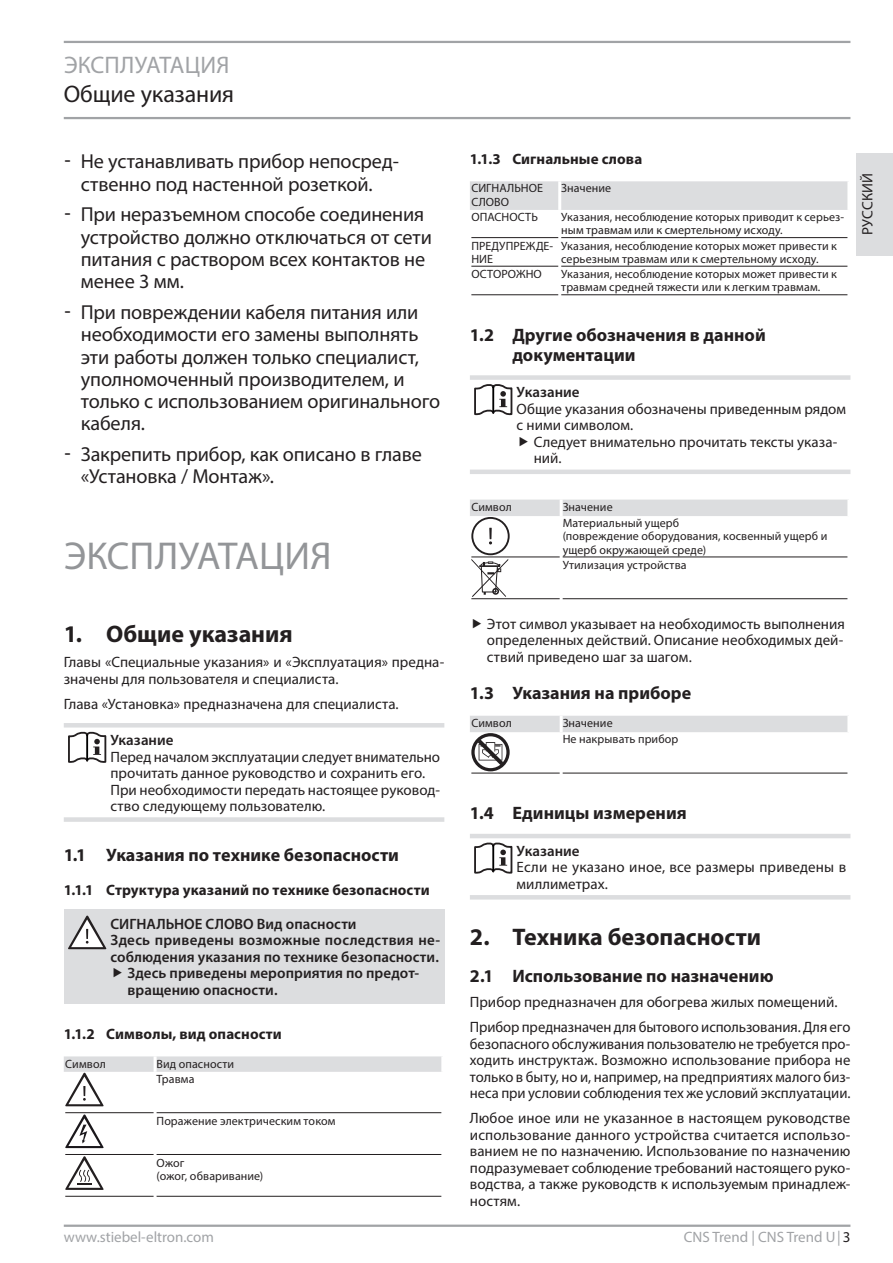
<style>
.page{position:relative;width:893px;height:1263px;background:#fff}
.page>*{position:absolute;margin:0;border:0;box-sizing:border-box;transform-origin:0 0}
.t1{font:39px "Myriad Pro";color:#939598}
.t2{font:700 24px "Myriad Pro";color:#231f20}
.t3{font:24px "Myriad Pro";letter-spacing:-.01em;color:#231f20}
.t4{font:24px "Myriad Pro";letter-spacing:.005em;color:#a1a3a6}
.t5{font:20.25px/22.2px "Myriad Pro";letter-spacing:-.01em;color:#231f20}
.t6{font:700 18px/19.8px "Myriad Pro";color:#231f20}
.t7{font:15px/16.5px "Myriad Pro";color:#231f20}
.t8{font:600 15px "Myriad Pro";letter-spacing:.005em;color:#231f20}
.t9{font:700 15px "Myriad Pro";letter-spacing:.01em;color:#231f20}
.t10{font:15px "Myriad Pro";color:#a1a3a6}
.t11{font:15px "Myriad Pro";letter-spacing:.02em;color:#231f20}
.t12{font:12px/13.2px "Myriad Pro";letter-spacing:.01em;color:#231f20}
.s1{font-family:"STE Info Text"}
.s2{color:#231f20}
</style>
<div class="page">
<hr style="left:64px;top:41px;width:786px;height:2px;background:#a1a3a6">
<hr style="left:64px;top:117px;width:786px;height:2px;background:#a1a3a6">
<hr style="left:64px;top:1224px;width:786px;height:3px;background:#a1a3a6">
<div style="left:857px;top:153px;width:36px;height:102px;background:#dcdddf"></div>
<hr style="left:64px;top:723px;width:380px;height:4px;background:#dcdddf">
<div style="left:64px;top:817px;width:380px;height:5px;background:#dcdddf"></div>
<svg style="left:68px;top:732px;width:38px;height:31px"></svg>
<hr style="left:86px;top:735px;width:2px;height:25px;background:#000">
<div style="left:64px;top:909px;width:380px;height:94px;background:#dcdddf"></div>
<svg style="left:68px;top:916px;width:38px;height:33px"></svg>
<hr style="left:65px;top:1112px;width:89px;height:1px;background:#231f20">
<hr style="left:157px;top:1112px;width:284px;height:1px;background:#231f20">
<hr style="left:65px;top:1154px;width:89px;height:1px;background:#231f20">
<hr style="left:157px;top:1154px;width:284px;height:1px;background:#231f20">
<hr style="left:65px;top:1196px;width:89px;height:1px;background:#231f20">
<hr style="left:157px;top:1196px;width:284px;height:1px;background:#231f20">
<div style="left:470px;top:181px;width:377px;height:29px;background:#dcdddf"></div>
<hr style="left:558px;top:181px;width:3px;height:29px;background:#fff">
<hr style="left:471px;top:237px;width:87px;height:1px;background:#231f20">
<hr style="left:561px;top:237px;width:286px;height:1px;background:#231f20">
<hr style="left:471px;top:266px;width:87px;height:1px;background:#231f20">
<hr style="left:561px;top:266px;width:286px;height:1px;background:#231f20">
<hr style="left:471px;top:294px;width:87px;height:1px;background:#231f20">
<hr style="left:561px;top:294px;width:286px;height:1px;background:#231f20">
<div style="left:470px;top:375px;width:380px;height:5px;background:#dcdddf"></div>
<hr style="left:470px;top:470px;width:380px;height:4px;background:#dcdddf">
<svg style="left:474px;top:384px;width:38px;height:31px"></svg>
<hr style="left:492px;top:387px;width:2px;height:25px;background:#000">
<hr style="left:471px;top:598px;width:89px;height:1px;background:#231f20">
<hr style="left:563px;top:598px;width:284px;height:1px;background:#231f20">
<hr style="left:471px;top:773px;width:89px;height:1px;background:#231f20">
<hr style="left:563px;top:773px;width:284px;height:1px;background:#231f20">
<hr style="left:470px;top:834px;width:380px;height:4px;background:#dcdddf">
<hr style="left:470px;top:895px;width:380px;height:4px;background:#dcdddf">
<svg style="left:474px;top:842px;width:38px;height:31px"></svg>
<hr style="left:492px;top:846px;width:2px;height:24px;background:#000">
<svg style="left:64px;top:1056px;width:378px;height:50px"></svg>
<svg style="left:65px;top:1114px;width:39px;height:34px"></svg>
<svg style="left:65px;top:1156px;width:39px;height:34px"></svg>
<svg style="left:470px;top:500px;width:378px;height:97px"></svg>
<svg style="left:470px;top:716px;width:378px;height:55px"></svg>
<h2 class="t4" style="left:64px;top:50px;width:167px">Эксплуатация</h2>
<h2 class="t3" style="left:64px;top:79px;width:172px">Общие указания</h2>
<h3 class="t5" style="left:64px;top:150px;width:337px;text-align:center"><span class="s1">-</span> Не устанавливать прибор непосред&shy;ственно под настенной розеткой.</h3>
<h3 class="t5" style="left:81px;top:203px;width:353px;text-indent:-17px"><span class="s1">-</span> При неразъемном способе соединения устройство должно отключаться от сети питания с раствором всех контактов не менее 3 мм.</h3>
<h3 class="t5" style="left:81px;top:301px;width:361px;text-indent:-17px"><span class="s1">-</span> При повреждении кабеля питания или необходимости его замены выполнять эти работы должен только специалист, уполномоченный производителем, и только с использованием оригинального кабеля.</h3>
<h3 class="t5" style="left:81px;top:443px;width:343px;text-indent:-17px"><span class="s1">-</span> Закрепить прибор, как описано в главе «Установка / Монтаж».</h3>
<h1 class="t1" style="left:64px;top:532px;width:265px">ЭКСПЛУАТАЦИЯ</h1>
<p class="t9" style="left:470px;top:149px;width:174px">1.1.3 Сигнальные слова</p>
<p class="t12" style="left:471px;top:182px;width:73px">СИГНАЛЬНОЕ<br>СЛОВО</p>
<p class="t12" style="left:561px;top:182px;width:52px">Значение</p>
<p class="t12" style="left:471px;top:210px;width:67px">ОПАСНОСТЬ</p>
<p class="t12" style="left:561px;top:210px;width:285px">Указания, несоблюдение которых приводит к серьез&shy;ным травмам или к смертельному исходу.</p>
<p class="t12" style="left:471px;top:239px;width:83px">ПРЕДУП РЕЖДЕ-<br>НИЕ</p>
<p class="t12" style="left:561px;top:239px;width:277px">Указания, несоблюдение которых может привести к серьезным травмам или к смертельному исходу.</p>
<p class="t12" style="left:471px;top:267px;width:72px">ОСТОРОЖНО</p>
<p class="t12" style="left:561px;top:267px;width:277px">Указания, несоблюдение которых может привести к травмам средней тяжести или к легким травмам.</p>
<p class="t6" style="left:512px;top:324px;width:255px;text-indent:-43px">1.2 Другие обозначения в данной документации</p>
<p class="t8" style="left:517px;top:383px;width:65px">Указание</p>
<p class="t7" style="left:517px;top:400px;width:331px">Общие указания обозначены приведенным рядом с ними символом.</p>
<p class="t7" style="left:534px;top:433px;width:305px">Следует внимательно прочитать тексты указа&shy;ний.</p>
<p class="t12" style="left:471px;top:500px;width:42px">Символ</p>
<p class="t12" style="left:563px;top:498px;width:118px;line-height:16.5px">Значение<br>Материальный ущерб</p>
<p class="t12" style="left:563px;top:530px;width:266px">(повреждение оборудования, косвенный ущерб и ущерб окружающей среде)</p>
<p class="t12" style="left:563px;top:558px;width:125px">Утилизация устройства</p>
<p class="t11" style="left:858px;top:235px;width:64px;rotate:-90deg">РУССКИЙ</p>
<h2 class="t2" style="left:64px;top:618px;width:230px">1. Общие указания</h2>
<p class="t7" style="left:64px;top:653px;width:382px">Главы «Специальные указания» и «Эксплуатация» предна&shy;значены для пользователя и специалиста.</p>
<p class="t7" style="left:64px;top:695px;width:336px">Глава «Установка» предназначена для специалиста.</p>
<p class="t8" style="left:111px;top:730px;width:65px">Указание</p>
<p class="t7" style="left:111px;top:748px;width:331px">Перед началом эксплуатации следует внимательно прочитать данное руководство и сохранить его.<br>При необходимости передать настоящее руковод&shy;ство следующему пользователю.</p>
<p class="t6" style="left:64px;top:844px;width:337px">1.1 Указания по технике безопасности</p>
<p class="t9" style="left:64px;top:880px;width:367px">1.1.1 Структура указаний по технике безопасности</p>
<p class="t8" style="left:111px;top:914px;width:248px">СИГНАЛЬНОЕ СЛОВО Вид опасности</p>
<p class="t8" style="left:111px;top:931px;width:331px">Здесь приведены возможные последствия не-</p>
<p class="t8" style="left:111px;top:947px;width:330px">соблюдения указания по технике безопасности.</p>
<p class="t8" style="left:128px;top:964px;width:293px">Здесь приведены мероприятия по предот-</p>
<p class="t8" style="left:128px;top:980px;width:151px">вращению опасности.</p>
<p class="t9" style="left:64px;top:1024px;width:220px">1.1.2 Символы, вид опасности</p>
<p class="t12" style="left:65px;top:1057px;width:42px">Символ</p>
<p class="t12" style="left:157px;top:1055px;width:79px;line-height:15.5px">Вид опасности<br>Травма</p>
<p class="t12" style="left:157px;top:1114px;width:180px">Поражение электрическим током</p>
<p class="t12" style="left:157px;top:1156px;width:108px">Ожог<br>(ожог, обваривание)</p>
<p class="t7" style="left:487px;top:615px;width:359px;text-align:justify">Этот символ указывает на необходимость выполнения определенных действий. Описание необходимых дей&shy;ствий приведено шаг за шагом.</p>
<p class="t6" style="left:470px;top:682px;width:223px">1.3 Указания на приборе</p>
<p class="t12" style="left:471px;top:716px;width:42px">Символ</p>
<p class="t12" style="left:563px;top:714px;width:117px;line-height:16.5px">Значение<br>Не накрывать прибор</p>
<p class="t6" style="left:470px;top:803px;width:218px">1.4 Единицы измерения</p>
<p class="t8" style="left:517px;top:841px;width:65px">Указание</p>
<p class="t7" style="left:517px;top:859px;width:331px">Если не указано иное, все размеры приведены в миллиметрах.</p>
<h2 class="t2" style="left:470px;top:922px;width:293px">2. Техника безопасности</h2>
<p class="t6" style="left:470px;top:966px;width:305px">2.1 Использование по назначению</p>
<p class="t7" style="left:470px;top:989px;width:382px;line-height:25px">Прибор предназначен для обогрева жилых помещений.<br>Прибор предназначен для бытового использования. Для его</p>
<p class="t7" style="left:470px;top:1035px;width:382px;text-align:justify">безопасного обслуживания пользователю не требуется про&shy;ходить инструктаж. Возможно использование прибора не только в быту, но и, например, на предприятиях малого биз&shy;неса при условии соблюдения тех же условий эксплуатации.</p>
<p class="t7" style="left:470px;top:1110px;width:382px;text-align:justify">Любое иное или не указанное в настоящем руководстве использование данного устройства считается использо&shy;ванием не по назначению. Использование по назначению подразумевает соблюдение требований настоящего руко&shy;водства, а также руководств к используемым принадлеж&shy;ностям.</p>
<p class="t10" style="left:64px;top:1227px;width:152px">www.stiebel-eltron.com</p>
<p class="t10" style="left:684px;top:1227px;width:168px">CNS Trend | CNS Trend U|<span class="s2">3</span></p>
</div>
